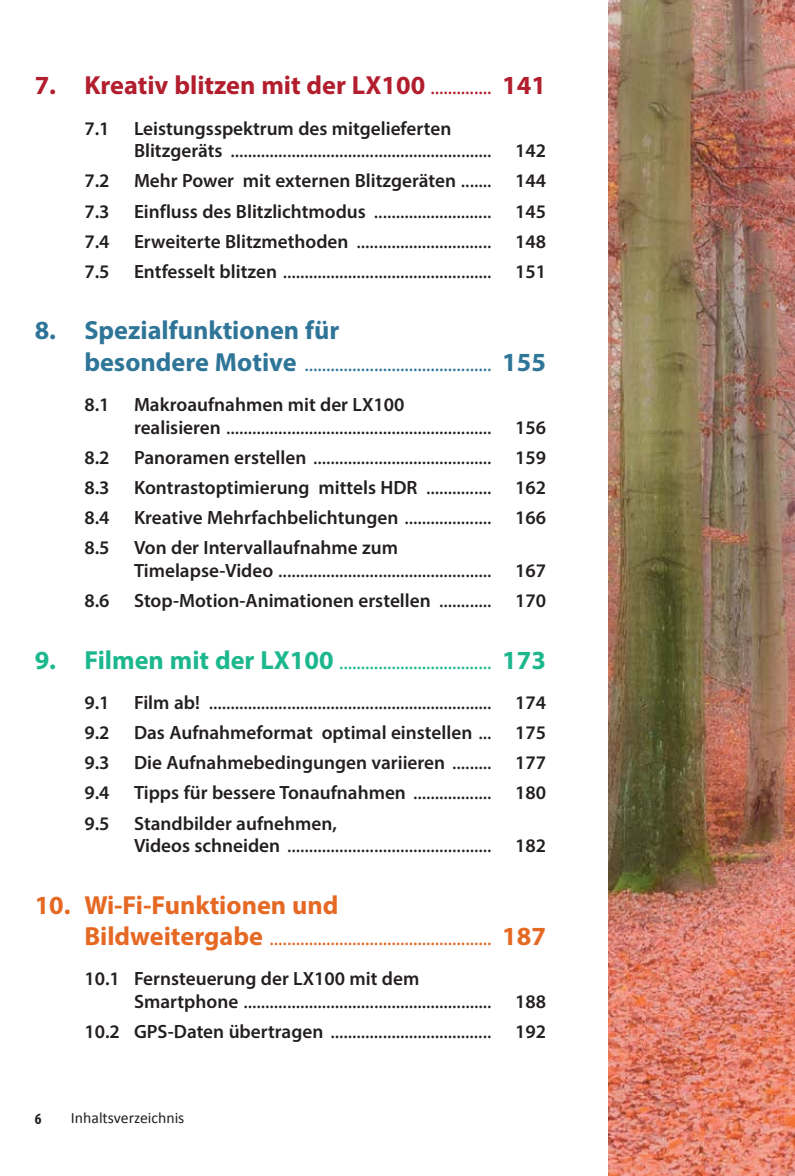
<style>
.page{position:relative;width:795px;height:1176px;background:#fff}
.page>*{position:absolute;margin:0;border:0;box-sizing:border-box;transform-origin:0 0}
.t1{font:700 26.25px "Myriad Pro";color:#b21e2d}
.t2{font:700 26.25px "Myriad Pro";color:#2f7598}
.t3{font:700 26.25px "Myriad Pro";color:#e56823}
.t4{font:21px/30.3px "Myriad Pro";color:#231f20;text-align:right}
.t5{font:21px "Myriad Pro";color:#e56823}
.t6{font:21px "Myriad Pro";color:#2f7598}
.t7{font:21px "Myriad Pro";color:#1cb78d}
.t8{font:600 19.25px "Myriad Pro";color:#231f20}
.t9{font:15.75px "Calibri";color:#231f20}
.t10{font:700 condensed 15.75px "Myriad Pro";color:#231f20}
.s1{font-weight:400;font-size:21px}
.s2{font-weight:600;font-size:19.25px}
.s3{font-weight:700;font-size:26.25px}
</style>
<div class="page">
<img style="left:608px;top:0;width:186px;height:1176px">
<p class="t1" style="left:35px;top:76px;width:512px">7. Kreativ blitzen mit der LX100 <span class="s1">..............</span> 141</p>
<p class="t8" style="left:84px;top:121px;width:27px">7.1</p>
<p class="t8" style="left:134px;top:121px;width:319px">Leistungsspektrum des mitgelieferten</p>
<p class="t4" style="left:134px;top:135px;width:413px"><span class="s2">Blitzgeräts</span> ............................................................ <span class="s2">142</span></p>
<p class="t8" style="left:84px;top:174px;width:27px">7.2</p>
<p class="t8" style="left:134px;top:174px;width:413px">Mehr Power mit externen Blitzgeräten <span class="s1">.......</span> 144</p>
<p class="t8" style="left:84px;top:204px;width:27px">7.3</p>
<p class="t8" style="left:134px;top:204px;width:413px">Einfluss des Blitzlichtmodus <span class="s1">...........................</span> 145</p>
<p class="t8" style="left:84px;top:234px;width:27px">7.4</p>
<p class="t4" style="left:134px;top:225px;width:413px"><span class="s2">Erweiterte Blitzmethoden</span> ............................... <span class="s2">148</span></p>
<p class="t8" style="left:84px;top:264px;width:27px">7.5</p>
<p class="t4" style="left:134px;top:256px;width:413px"><span class="s2">Entfesselt blitzen</span> ................................................ <span class="s2">151</span></p>
<p class="t2" style="left:35px;top:321px;width:306px">8. Spezialfunktionen für</p>
<p class="t6" style="left:84px;top:351px;width:463px"><span class="s3">besondere Motive</span> ........................................... <span class="s3">155</span></p>
<p class="t8" style="left:84px;top:397px;width:27px">8.1</p>
<p class="t8" style="left:134px;top:397px;width:272px">Makroaufnahmen mit der LX100</p>
<p class="t4" style="left:134px;top:411px;width:413px"><span class="s2">realisieren</span> ............................................................. <span class="s2">156</span></p>
<p class="t8" style="left:84px;top:450px;width:27px">8.2</p>
<p class="t4" style="left:134px;top:441px;width:413px"><span class="s2">Panoramen erstellen</span> ......................................... <span class="s2">159</span></p>
<p class="t8" style="left:84px;top:480px;width:27px">8.3</p>
<p class="t8" style="left:134px;top:480px;width:413px">Kontrastoptimierung mittels HDR <span class="s1">...............</span> 162</p>
<p class="t8" style="left:84px;top:510px;width:27px">8.4</p>
<p class="t8" style="left:134px;top:510px;width:413px">Kreative Mehrfachbelichtungen <span class="s1">....................</span> 166</p>
<p class="t8" style="left:84px;top:541px;width:27px">8.5</p>
<p class="t8" style="left:134px;top:541px;width:266px">Von der Intervallaufnahme zum</p>
<p class="t4" style="left:134px;top:555px;width:413px"><span class="s2">Timelapse-Video</span> ................................................. <span class="s2">167</span></p>
<p class="t8" style="left:84px;top:594px;width:27px">8.6</p>
<p class="t8" style="left:134px;top:594px;width:413px">Stop-Motion-Animationen erstellen <span class="s1">............</span> 170</p>
<p class="t7" style="left:35px;top:649px;width:512px"><span class="s3">9. Filmen mit der LX100</span> ................................... <span class="s3">173</span></p>
<p class="t8" style="left:84px;top:695px;width:27px">9.1</p>
<p class="t4" style="left:134px;top:686px;width:413px"><span class="s2">Film ab!</span> ................................................................. <span class="s2">174</span></p>
<p class="t8" style="left:84px;top:725px;width:27px">9.2</p>
<p class="t8" style="left:134px;top:725px;width:413px">Das Aufnahmeformat optimal einstellen <span class="s1">...</span> 175</p>
<p class="t8" style="left:84px;top:755px;width:27px">9.3</p>
<p class="t8" style="left:134px;top:755px;width:413px">Die Aufnahmebedingungen variieren <span class="s1">.........</span> 177</p>
<p class="t8" style="left:84px;top:786px;width:27px">9.4</p>
<p class="t8" style="left:134px;top:786px;width:413px">Tipps für bessere Tonaufnahmen <span class="s1">..................</span> 180</p>
<p class="t8" style="left:84px;top:816px;width:27px">9.5</p>
<p class="t8" style="left:134px;top:816px;width:204px">Standbilder aufnehmen,</p>
<p class="t4" style="left:134px;top:830px;width:413px"><span class="s2">Videos schneiden</span> ............................................... <span class="s2">182</span></p>
<p class="t3" style="left:35px;top:895px;width:305px">10. Wi-Fi-Funktionen und</p>
<p class="t5" style="left:84px;top:926px;width:463px"><span class="s3">Bildweitergabe</span> ................................................... <span class="s3">187</span></p>
<p class="t8" style="left:84px;top:971px;width:336px">10.1 Fernsteuerung der LX100 mit dem</p>
<p class="t4" style="left:84px;top:986px;width:463px"><span class="s2">Smartphone</span> ......................................................... <span class="s2">188<br>10.2 GPS-Daten übertragen</span> ..................................... <span class="s2">192</span></p>
<p class="t10" style="left:35px;top:1109px;width:8px">6</p>
<p class="t9" style="left:71px;top:1112px;width:115px">Inhaltsverzeichnis</p>
</div>
